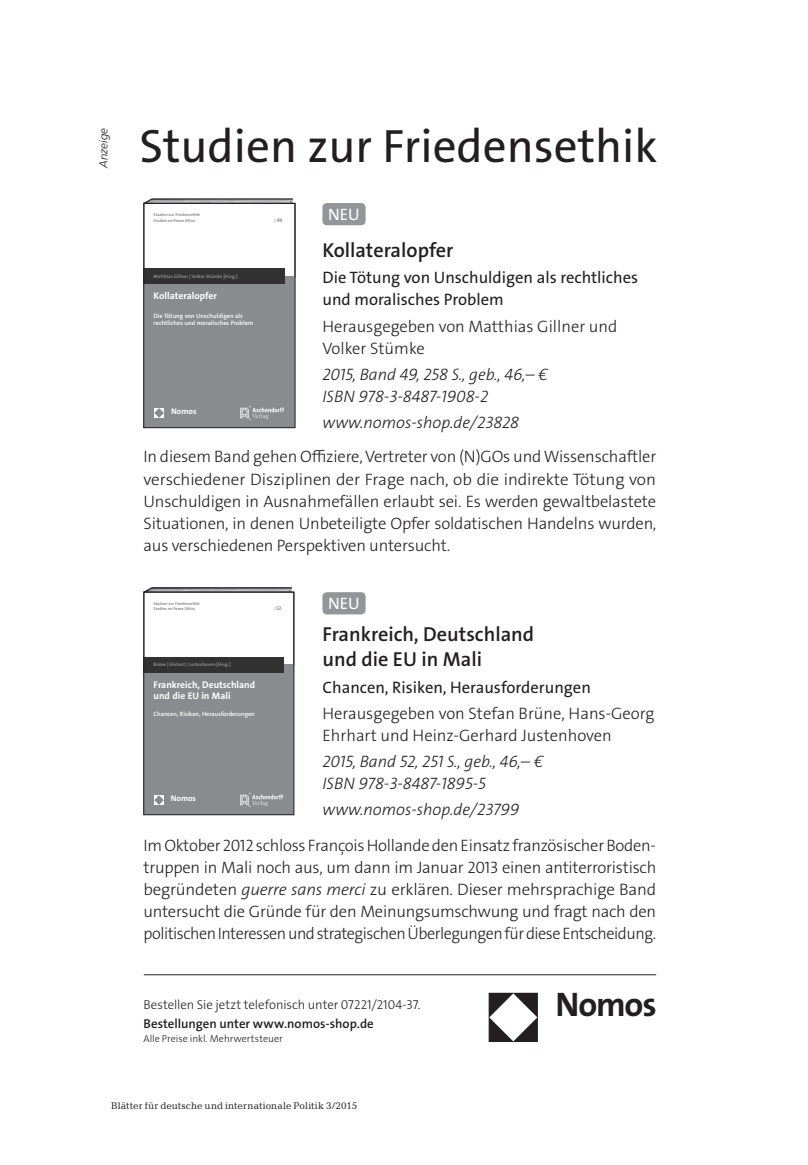
<style>
.page{position:relative;width:808px;height:1165px;background:#fff}
.page>*{position:absolute;margin:0;border:0;box-sizing:border-box;transform-origin:0 0}
.t1{font:47.07px "The Sans Os F";color:#231f20}
.t2{font:700 34.3px "The Sans Os F";letter-spacing:-.035em;color:#231f20}
.t3{font:600 20.3px/25.9px "The Sans Os F";color:#231f20}
.t4{font:300 16.62px/22.1px "The Sans Os F";letter-spacing:-.01em;color:#231f20;text-align:justify}
.t5{font:italic 300 16.62px/22.1px "The Sans Os F";color:#231f20}
.t6{font:16.62px/22.1px "The Sans Os F";color:#231f20}
.t7{font:16.62px "The Sans Os F";color:#fff}
.t8{font:300 12.95px "The Sans Os F";letter-spacing:-.005em;color:#231f20}
.t9{font:600 12.95px "The Sans Os F";color:#231f20}
.t10{font:italic 300 11.38px "Frutiger LT Std";color:#231f20}
.t11{font:300 10.15px "The Sans Os F";color:#231f20}
.t12{font:9.8px "Candida Std";letter-spacing:.01em;color:#231f20}
.t13{font:700 9.8px "The Sans Os F";color:#fff}
.t14{font:700 9.62px/11.5px "The Sans Os F";color:#fff}
.t15{font:700 8.22px "The Sans Os F";color:#fff}
.t16{font:600 6.3px/7.5px "The Sans Os F";color:#fff}
.t17{font:700 5.25px "The Sans Os F";color:#898b8e}
.t18{font:700 4.9px "The Sans Os F";color:#898b8e}
.t19{font:700 4.2px/5.6px "The Sans Os F";color:#898b8e}
.s1{font-size:4.2px}
.s2{font-style:italic}
</style>
<div class="page">
<hr style="left:144px;top:974px;width:512px;height:1px;background:#231f20">
<svg style="left:488px;top:993px;width:50px;height:49px"></svg>
<img style="left:144px;top:198px;width:149px;height:5px">
<div style="left:144px;top:276px;width:151px;height:152px;background:#898b8e"></div>
<svg style="left:154px;top:408px;width:10px;height:10px"></svg>
<div style="left:144px;top:269px;width:141px;height:15px;background:#333233"></div>
<img style="left:241px;top:406px;width:42px;height:13px">
<div style="left:143px;top:203px;width:152px;height:225px;border:1px solid #231f20"></div>
<img style="left:144px;top:587px;width:148px;height:5px">
<div style="left:144px;top:665px;width:150px;height:150px;background:#898b8e"></div>
<svg style="left:154px;top:795px;width:10px;height:10px"></svg>
<div style="left:144px;top:657px;width:140px;height:15px;background:#333233"></div>
<img style="left:240px;top:794px;width:42px;height:12px">
<div style="left:143px;top:592px;width:151px;height:223px;border:1px solid #231f20"></div>
<div style="left:322px;top:203px;width:43px;height:22px;background:#939598;border-radius:4px"></div>
<div style="left:322px;top:592px;width:43px;height:22px;background:#939598;border-radius:4px"></div>
<p class="t10" style="left:97px;top:168px;width:41px;rotate:-90deg">Anzeige</p>
<h1 class="t1" style="left:139px;top:115px;width:520px">Studien zur Friedensethik</h1>
<p class="t19" style="left:154px;top:212px;width:48px">Studien zur Friedensethik<br>Studies on Peace Ethics</p>
<p class="t17" style="left:274px;top:217px;width:9px"><span class="s1">|</span> 49</p>
<p class="t18" style="left:154px;top:273px;width:86px">Matthias Gillner | Volker Stümke [Hrsg.]</p>
<p class="t13" style="left:154px;top:290px;width:65px">Kollateralopfer</p>
<p class="t16" style="left:154px;top:312px;width:101px">Die Tötung von Unschuldigen als rechtliches und moralisches Problem</p>
<p class="t15" style="left:171px;top:405px;width:27px">Nomos</p>
<p class="t7" style="left:328px;top:204px;width:33px">NEU</p>
<p class="t3" style="left:322px;top:238px;width:132px">Kollateralopfer</p>
<p class="t6" style="left:322px;top:267px;width:317px">Die Tötung von Unschuldigen als rechtliches und moralisches Problem</p>
<p class="t4" style="left:322px;top:315px;width:296px">Herausgegeben von Matthias Gillner und<br>Volker Stümke</p>
<p class="t5" style="left:322px;top:364px;width:227px">2015, Band 49, 258 S., geb., 46,– €<br>ISBN 978-3-8487-1908-2</p>
<p class="t5" style="left:322px;top:412px;width:198px">www.nomos-shop.de/23828</p>
<p class="t4" style="left:143px;top:446px;width:514px">In diesem Band gehen Offiziere, Vertreter von (N)GOs und Wissenschaftler verschiedener Disziplinen der Frage nach, ob die indirekte Tötung von Unschuldigen in Ausnahmefällen erlaubt sei. Es werden gewaltbelastete Situationen, in denen Unbeteiligte Opfer soldatischen Handelns wurden, aus verschiedenen Perspektiven untersucht.</p>
<p class="t19" style="left:154px;top:601px;width:48px">Studien zur Friedensethik<br>Studies on Peace Ethics</p>
<p class="t17" style="left:274px;top:605px;width:9px"><span class="s1">|</span> 52</p>
<p class="t18" style="left:154px;top:661px;width:79px">Brüne | Ehrhart | Justenhoven [Hrsg.]</p>
<p class="t14" style="left:154px;top:678px;width:103px">Frankreich, Deutschland und die EU in Mali</p>
<p class="t16" style="left:154px;top:710px;width:103px">Chancen, Risiken, Herausforderungen</p>
<p class="t15" style="left:171px;top:793px;width:27px">Nomos</p>
<p class="t7" style="left:328px;top:593px;width:33px">NEU</p>
<p class="t3" style="left:322px;top:621px;width:213px">Frankreich, Deutschland und die EU in Mali</p>
<p class="t6" style="left:322px;top:676px;width:270px">Chancen, Risiken, Heraus forderungen</p>
<p class="t4" style="left:322px;top:702px;width:333px">Herausgegeben von Stefan Brüne, Hans-Georg<br>Ehrhart und Heinz-Gerhard Justenhoven</p>
<p class="t5" style="left:322px;top:751px;width:222px">2015, Band 52, 251 S., geb., 46,– €<br>ISBN 978-3-8487-1895-5</p>
<p class="t5" style="left:322px;top:799px;width:198px">www.nomos-shop.de/23799</p>
<p class="t4" style="left:143px;top:834px;width:514px">Im Oktober 2012 schloss François Hollande den Einsatz französischer Boden&shy;truppen in Mali noch aus, um dann im Januar 2013 einen antiterroristisch begründeten <span class="s2">guerre sans merci</span> zu erklären. Dieser mehrsprachige Band untersucht die Gründe für den Meinungsumschwung und fragt nach den politischen Interessen und strategischen Überlegungen für diese Entscheidung.</p>
<p class="t8" style="left:143px;top:996px;width:278px">Bestellen Sie jetzt telefonisch unter 07221/2104-37.</p>
<h2 class="t2" style="left:555px;top:982px;width:102px">Nomos</h2>
<p class="t9" style="left:143px;top:1015px;width:232px">Bestellungen unter www.nomos-shop.de</p>
<p class="t11" style="left:143px;top:1032px;width:141px">Alle Preise inkl. Mehrwertsteuer</p>
<p class="t12" style="left:111px;top:1100px;width:248px">Blätter für deutsche und internationale Politik 3/2015</p>
</div>
